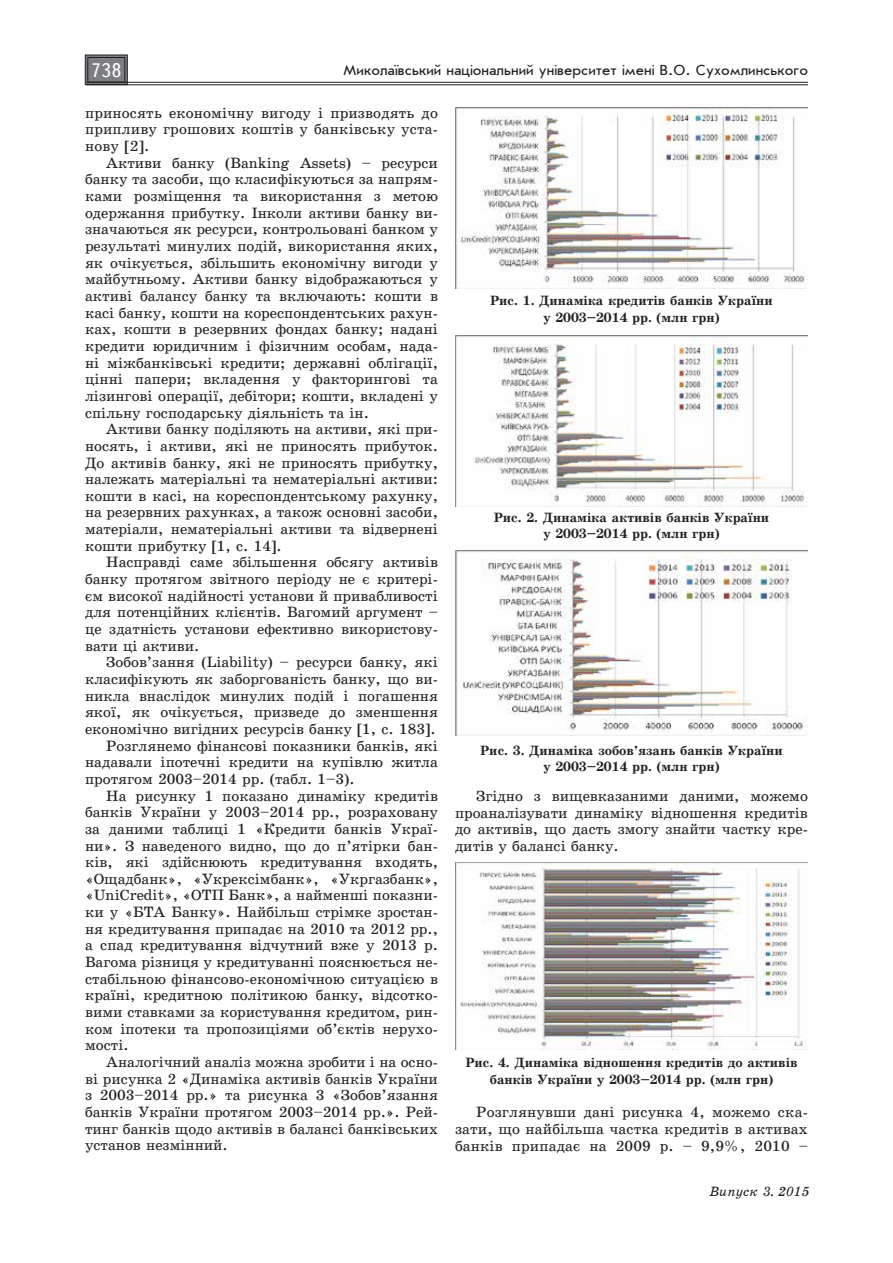
<style>
.page{position:relative;width:893px;height:1263px;background:#fff}
.page>*{position:absolute;margin:0;border:0;box-sizing:border-box;transform-origin:0 0}
.t1{font:19.5px "Ukrainian Text";color:#fff}
.t2{font:15px/16.6px "Ukrainian School";color:#231f20;text-align:justify}
.t3{font:15px "Ukrainian Journal Sans";color:#231f20}
.t4{font:700 13.5px/16.6px "Ukrainian School";color:#231f20;text-align:center}
.t5{font:italic 13.5px "Ukrainian School";color:#231f20}
</style>
<div class="page">
<svg style="left:85px;top:54px;width:43px;height:31px"></svg>
<div style="left:88px;top:57px;width:37px;height:25px;border:1px solid #231f20"></div>
<hr style="left:86px;top:82px;width:722px;height:1px;background:#231f20">
<hr style="left:86px;top:85px;width:722px;height:1px;background:#231f20">
<img style="left:455px;top:862px;width:353px;height:187px">
<img style="left:455px;top:107px;width:353px;height:181px">
<img style="left:455px;top:335px;width:353px;height:172px">
<img style="left:455px;top:551px;width:353px;height:184px">
<h1 class="t1" style="left:91px;top:60px;width:32px">738</h1>
<p class="t3" style="left:343px;top:63px;width:466px">Миколаївський національний університет імені В.О. Сухомлинського</p>
<p class="t2" style="left:85px;top:104px;width:354px">приносять економічну вигоду і призводять до припливу грошових коштів у банківську уста&shy;нову [2].</p>
<p class="t2" style="left:85px;top:154px;width:354px;text-indent:21px">Активи банку (Banking Assets) – ресурси банку та засоби, що класифікуються за напрям&shy;ками розміщення та використання з метою одержання прибутку. Інколи активи банку ви&shy;значаються як ресурси, контрольовані банком у результаті минулих подій, використання яких, як очікується, збільшить економічну вигоди у майбутньому. Активи банку відображаються у активі балансу банку та включають: кошти в касі банку, кошти на кореспондентських рахун&shy;ках, кошти в резервних фондах банку; надані кредити юридичним i фізичним особам, нада&shy;ні міжбанківські кредити; державні облігації, цiннi папери; вкладення у факторингові та лiзинговi операції, дебітори; кошти, вкладені у спільну господарську діяльність та ін.</p>
<p class="t2" style="left:85px;top:421px;width:354px;text-indent:21px">Активи банку поділяють на активи, які при&shy;носять, i активи, які не приносять прибуток.<br>До активів банку, які не приносять прибутку, належать матеріальні та нематерiальнi активи: кошти в касі, на кореспондентському рахунку, на резервних рахунках, а також основні засоби, матеріали, нематерiальнi активи та вiдверненi кошти прибутку [1, с. 14].</p>
<p class="t2" style="left:85px;top:554px;width:354px;text-indent:21px">Насправді саме збільшення обсягу активів банку протягом звітного періоду не є критері&shy;єм високої надійності установи й привабливості для потенційних клієнтів. Вагомий аргумент – це здатність установи ефективно використову&shy;вати ці активи.</p>
<p class="t2" style="left:106px;top:654px;width:333px">Зобов’зання (Liability) – ресурси банку, які</p>
<p class="t2" style="left:85px;top:671px;width:354px">класифікують як заборгованість банку, що ви-</p>
<p class="t2" style="left:85px;top:687px;width:354px">никла внаслідок минулих подій і погашення</p>
<p class="t2" style="left:85px;top:704px;width:354px">якої, як очікується, призведе до зменшення</p>
<p class="t2" style="left:85px;top:721px;width:352px">економічно вигідних ресурсів банку [1, с. 183].</p>
<p class="t2" style="left:106px;top:737px;width:333px">Розглянемо фінансові показники банків, які</p>
<p class="t2" style="left:85px;top:754px;width:354px">надавали іпотечні кредити на купівлю житла</p>
<p class="t2" style="left:85px;top:770px;width:271px">протягом 2003–2014 рр. (табл. 1–3).</p>
<p class="t2" style="left:106px;top:787px;width:333px">На рисунку 1 показано динаміку кредитів</p>
<p class="t2" style="left:85px;top:804px;width:354px">банків України у 2003–2014 рр., розраховану</p>
<p class="t2" style="left:85px;top:820px;width:354px">за даними таблиці 1 «Кредити банків Украї-</p>
<p class="t2" style="left:85px;top:837px;width:354px">ни». З наведеного видно, що до п’ятірки бан-</p>
<p class="t2" style="left:85px;top:854px;width:354px">ків, які здійснюють кредитування входять,</p>
<p class="t2" style="left:85px;top:870px;width:354px">«Ощадбанк», «Укрексімбанк», «Укргазбанк»,</p>
<p class="t2" style="left:85px;top:887px;width:354px">«UniCredit», «ОТП Банк», а найменші показни-</p>
<p class="t2" style="left:85px;top:904px;width:354px">ки у «БТА Банку». Найбільш стрімке зростан-</p>
<p class="t2" style="left:85px;top:920px;width:354px">ня кредитування припадає на 2010 та 2012 рр.,</p>
<p class="t2" style="left:85px;top:937px;width:354px">а спад кредитування відчутний вже у 2013 р.</p>
<p class="t2" style="left:85px;top:954px;width:354px">Вагома різниця у кредитуванні пояснюється не-</p>
<p class="t2" style="left:85px;top:970px;width:354px">стабільною фінансово-економічною ситуацією в</p>
<p class="t2" style="left:85px;top:987px;width:354px">країні, кредитною політикою банку, відсотко-</p>
<p class="t2" style="left:85px;top:1004px;width:354px">вими ставками за користування кредитом, рин-</p>
<p class="t2" style="left:85px;top:1020px;width:354px">ком іпотеки та пропозиціями об’єктів нерухо-</p>
<p class="t2" style="left:85px;top:1037px;width:45px">мості.</p>
<p class="t2" style="left:106px;top:1054px;width:333px">Аналогічний аналіз можна зробити і на осно-</p>
<p class="t2" style="left:85px;top:1070px;width:354px">ві рисунка 2 «Динаміка активів банків України</p>
<p class="t2" style="left:85px;top:1087px;width:354px">з 2003–2014 рр.» та рисунка 3 «Зобов’язання</p>
<p class="t2" style="left:85px;top:1103px;width:354px">банків України протягом 2003–2014 рр.». Рей-</p>
<p class="t2" style="left:85px;top:1120px;width:354px">тинг банків щодо активів в балансі банківських</p>
<p class="t2" style="left:85px;top:1137px;width:144px">установ незмінний.</p>
<p class="t4" style="left:490px;top:292px;width:284px">Рис. 1. Динаміка кредитів банків України у 2003–2014 рр. (млн грн)</p>
<p class="t4" style="left:494px;top:509px;width:277px">Рис. 2. Динаміка активів банків України у 2003–2014 рр. (млн грн)</p>
<p class="t4" style="left:480px;top:742px;width:304px">Рис. 3. Динаміка зобов’язань банків України у 2003–2014 рр. (млн грн)</p>
<p class="t2" style="left:455px;top:787px;width:354px;text-indent:21px">Згідно з вищевказаними даними, можемо проаналізувати динаміку відношення кредитів до активів, що дасть змогу знайти частку кре&shy;дитів у балансі банку.</p>
<p class="t4" style="left:465px;top:1054px;width:334px">Рис. 4. Динаміка відношення кредитів до активів банків України у 2003–2014 рр. (млн грн)</p>
<p class="t2" style="left:455px;top:1104px;width:354px;text-indent:21px">Розглянувши дані рисунка 4, можемо ска&shy;зати, що найбільша частка кредитів в активах банків припадає на 2009 р. – 9,9%, 2010 –</p>
<p class="t5" style="left:709px;top:1183px;width:102px">Випуск 3. 2015</p>
</div>
